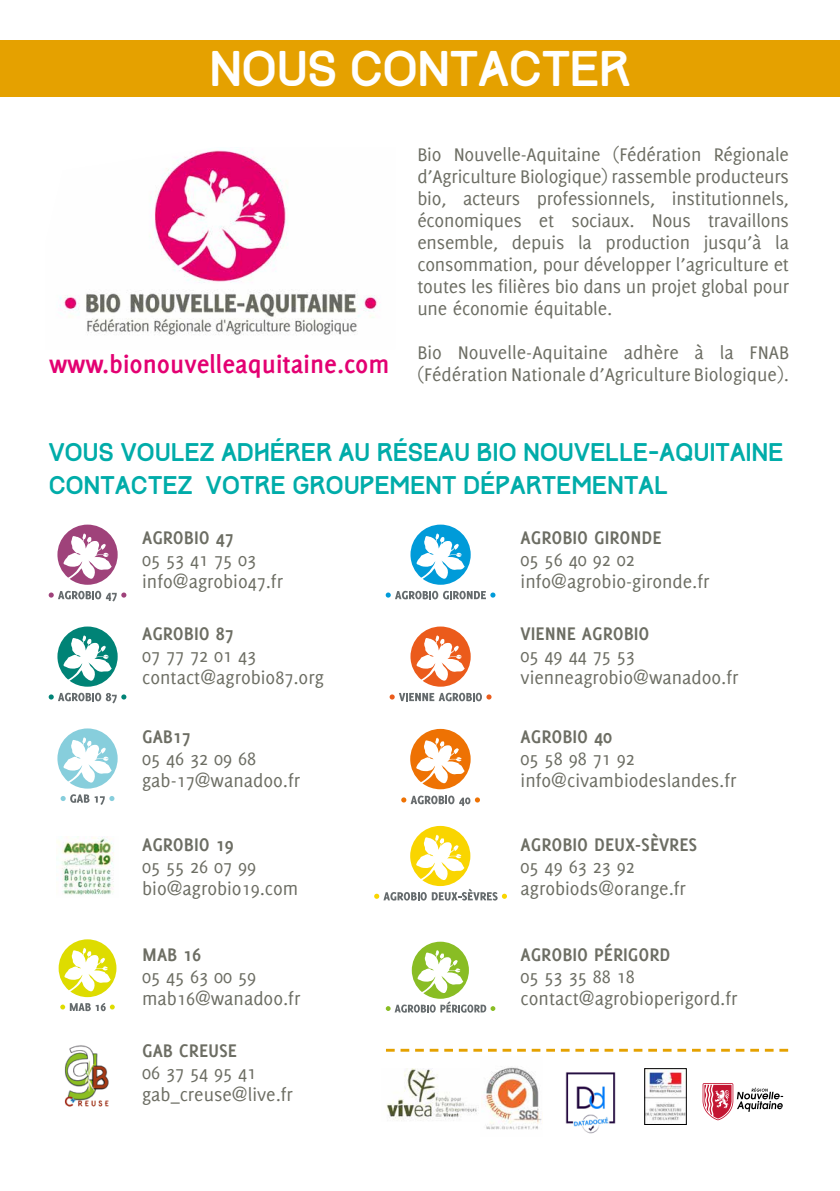
<style>
.page{position:relative;width:840px;height:1191px;background:#fff}
.page>*{position:absolute;margin:0;border:0;box-sizing:border-box;transform-origin:0 0}
.t1{font:44px "Track";color:#fff}
.t2{font:700 27.2px "Delicious";color:#e30072}
.t3{font:22.4px/33.6px "Track";letter-spacing:.01em;color:#00aca9}
.t4{font:20px/22px "Delicious";color:#6c6d63}
.t5{font:700 20px "Delicious";color:#6c6d63}
</style>
<div class="page">
<div style="left:0;top:40px;width:839px;height:56px;background:#e5a100"></div>
<img style="left:59px;top:150px;width:319px;height:185px">
<img style="left:56px;top:837px;width:58px;height:58px">
<svg style="left:57px;top:524px;width:61px;height:61px"></svg>
<svg style="left:49px;top:591px;width:77px;height:10px"></svg>
<svg style="left:410px;top:524px;width:60px;height:61px"></svg>
<svg style="left:385px;top:591px;width:110px;height:8px"></svg>
<svg style="left:410px;top:626px;width:60px;height:60px"></svg>
<svg style="left:389px;top:692px;width:102px;height:9px"></svg>
<svg style="left:57px;top:626px;width:61px;height:60px"></svg>
<svg style="left:49px;top:692px;width:77px;height:11px"></svg>
<svg style="left:61px;top:794px;width:28px;height:9px"></svg>
<svg style="left:95px;top:796px;width:19px;height:9px"></svg>
<svg style="left:57px;top:728px;width:61px;height:60px"></svg>
<svg style="left:374px;top:826px;width:132px;height:74px"></svg>
<svg style="left:385px;top:941px;width:110px;height:71px"></svg>
<svg style="left:59px;top:939px;width:57px;height:72px"></svg>
<img style="left:64px;top:1045px;width:45px;height:62px">
<svg style="left:410px;top:729px;width:60px;height:60px"></svg>
<svg style="left:401px;top:795px;width:78px;height:11px"></svg>
<svg style="left:386px;top:1048px;width:401px;height:3px"></svg>
<img style="left:484px;top:1067px;width:58px;height:63px">
<img style="left:386px;top:1069px;width:93px;height:52px">
<img style="left:646px;top:1070px;width:38px;height:51px">
<div style="left:644px;top:1068px;width:42px;height:56px;border:1px solid #000"></div>
<img style="left:565px;top:1072px;width:51px;height:62px">
<svg style="left:702px;top:1083px;width:80px;height:37px"></svg>
<h1 class="t1" style="left:210px;top:41px;width:422px">NOUS CONTACTER</h1>
<h2 class="t2" style="left:49px;top:348px;width:342px">www.bionouvelleaquitaine.com</h2>
<p class="t4" style="left:417px;top:143px;width:373px;text-align:justify">Bio Nouvelle-Aquitaine (Fédération Régionale d’Agriculture Biologique) rassemble producteurs bio, acteurs professionnels, institutionnels, économiques et sociaux. Nous travaillons ensemble, depuis la production jusqu’à la consommation, pour développer l’agriculture et toutes les filières bio dans un projet global pour une économie équitable.</p>
<p class="t4" style="left:417px;top:341px;width:373px">Bio Nouvelle-Aquitaine adhère à la FNAB (Fédération Nationale d’Agriculture Biologique).</p>
<p class="t3" style="left:49px;top:436px;width:736px">VOUS VOULEZ ADHÉRER AU RÉSEAU BIO NOUVELLE-AQUITAINE<br>CONTACTEZ VOTRE GROUPEMENT DÉPARTEMENTAL</p>
<p class="t5" style="left:520px;top:525px;width:142px">AGROBIO GIRONDE</p>
<p class="t4" style="left:520px;top:548px;width:190px">05 56 40 92 02 info@agrobio-gironde.fr</p>
<p class="t5" style="left:142px;top:525px;width:93px">AGROBIO 47</p>
<p class="t4" style="left:142px;top:548px;width:142px">05 53 41 75 03 info@agrobio47.fr</p>
<p class="t5" style="left:142px;top:622px;width:93px">AGROBIO 87</p>
<p class="t4" style="left:142px;top:644px;width:183px">07 77 72 01 43 contact@agrobio87.org</p>
<p class="t5" style="left:520px;top:622px;width:130px">VIENNE AGROBIO</p>
<p class="t4" style="left:520px;top:644px;width:219px">05 49 44 75 53 vienneagrobio@wanadoo.fr</p>
<p class="t5" style="left:142px;top:725px;width:50px">GAB17</p>
<p class="t4" style="left:142px;top:747px;width:159px">05 46 32 09 68 gab-17@wanadoo.fr</p>
<p class="t5" style="left:142px;top:833px;width:93px">AGROBIO 19</p>
<p class="t4" style="left:142px;top:855px;width:158px">05 55 26 07 99 bio@agrobio19.com</p>
<p class="t5" style="left:142px;top:943px;width:61px">MAB 16</p>
<p class="t4" style="left:142px;top:965px;width:160px">05 45 63 00 59 mab16@wanadoo.fr</p>
<p class="t5" style="left:142px;top:1038px;width:96px">GAB CREUSE</p>
<p class="t4" style="left:142px;top:1061px;width:152px">06 37 54 95 41 gab_creuse@live.fr</p>
<p class="t5" style="left:520px;top:725px;width:93px">AGROBIO 40</p>
<p class="t4" style="left:520px;top:747px;width:217px">05 58 98 71 92 info@civambiodeslandes.fr</p>
<p class="t5" style="left:520px;top:833px;width:178px">AGROBIO DEUX-SÈVRES</p>
<p class="t4" style="left:520px;top:855px;width:167px">05 49 63 23 92 agrobiods@orange.fr</p>
<p class="t5" style="left:520px;top:943px;width:151px">AGROBIO PÉRIGORD</p>
<p class="t4" style="left:520px;top:965px;width:218px">05 53 35 88 18 contact@agrobioperigord.fr</p>
</div>
